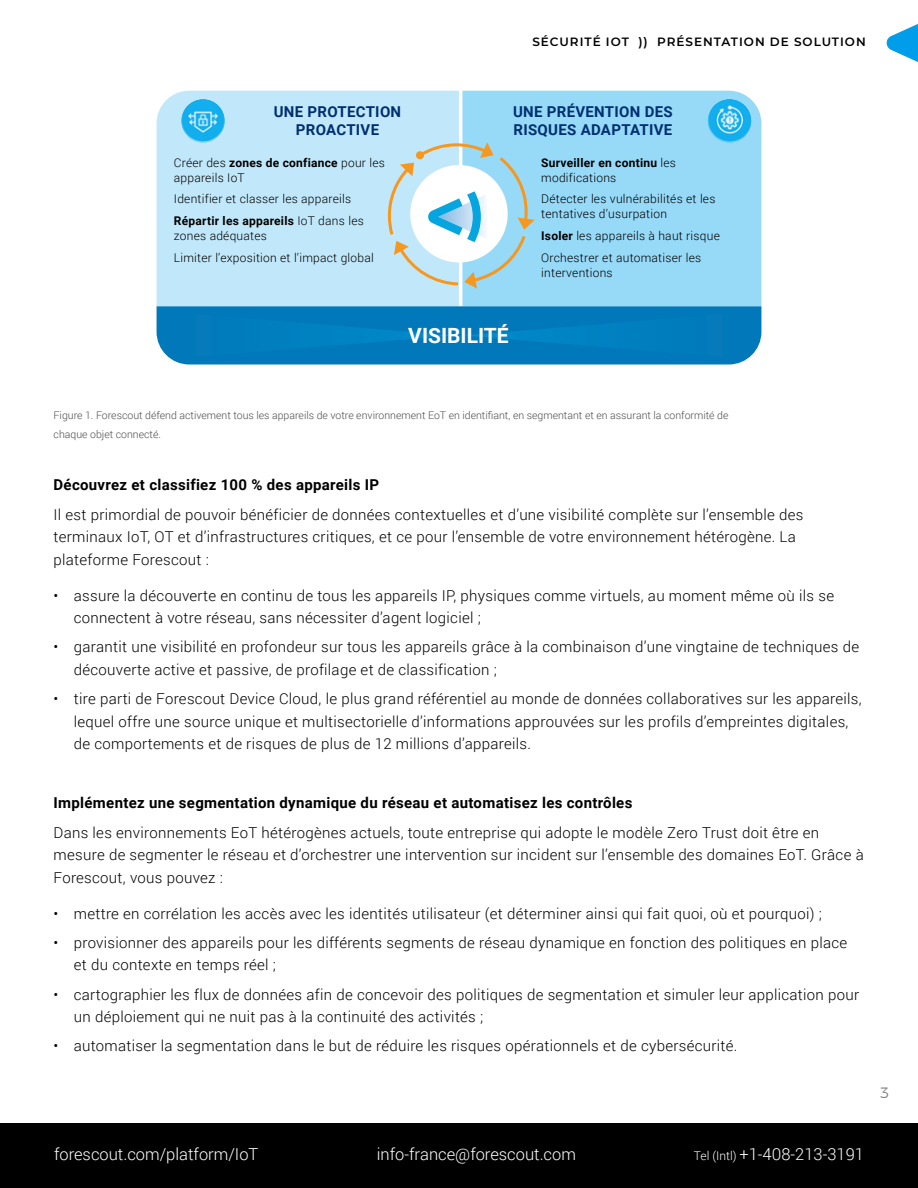
<style>
.page{position:relative;width:918px;height:1188px;background:#fff}
.page>*{position:absolute;margin:0;border:0;box-sizing:border-box;transform-origin:0 0}
.t1{font:700 21px "Roboto";color:#fff}
.t2{font:300 16.5px "Roboto";color:#fff}
.body_copy{font:300 15px/22.5px "Roboto";letter-spacing:.02em;color:#000}
.body_copy_-_bullets{font:700 15px "Roboto";letter-spacing:.02em;color:#000}
.body_text_-_bold{font:700 15px/18px "Roboto";letter-spacing:.02em;color:#002f70;text-align:center}
.t3{font:300 15px "Montserrat";color:#808080}
.body_copy-2{font:300 12px/15px "Roboto";letter-spacing:.02em;color:#000}
.brief_name_header{font:600 12px "Montserrat";letter-spacing:.08em;color:#000}
.body_copy-3{font:700 12px/15px "Roboto";letter-spacing:.02em;color:#000}
.Figure_text{font:300 10.5px/19.5px "Roboto";color:#4d4d4d}
.s1{font-weight:700}
.s2{font-weight:300}
.s3{font-size:12px}
</style>
<div class="page">
<svg style="left:886px;top:24px;width:32px;height:38px"></svg>
<div style="left:0;top:1123px;width:918px;height:65px;background:#000"></div>
<div style="left:462px;top:91px;width:299px;height:215px;background:#97daf8"></div>
<div style="left:157px;top:91px;width:302px;height:215px;background:#c1e8fa"></div>
<svg style="left:157px;top:306px;width:604px;height:58px;background:#0e7fbc"></svg>
<img style="left:464px;top:313px;width:273px;height:45px">
<img style="left:181px;top:313px;width:273px;height:45px">
<svg style="left:388px;top:142px;width:147px;height:147px"></svg>
<img style="left:181px;top:99px;width:44px;height:44px;border-radius:22px">
<img style="left:708px;top:99px;width:43px;height:44px;border-radius:22px">
<p class="brief_name_header" style="left:532px;top:34px;width:335px">SÉCURITÉ IOT )) PRÉSENTATION DE SOLUTION</p>
<p class="body_text_-_bold" style="left:274px;top:102px;width:129px">UNE PROTECTION<br>PROACTIVE</p>
<p class="body_copy-2" style="left:174px;top:154px;width:213px">Créer des <span class="s1">zones de confiance</span> pour les appareils IoT</p>
<p class="body_copy-2" style="left:174px;top:191px;width:179px">Identifier et classer les appareils</p>
<p class="body_copy-2" style="left:174px;top:213px;width:191px"><span class="s1">Répartir les appareils</span> IoT dans les zones adéquates</p>
<p class="body_copy-2" style="left:174px;top:250px;width:201px">Limiter l’exposition et l’impact global</p>
<p class="body_text_-_bold" style="left:513px;top:102px;width:161px;text-align:left">UNE PRÉVENTION DES<br>RISQUES ADAPTATIVE</p>
<p class="body_copy-3" style="left:541px;top:154px;width:136px">Surveiller en continu <span class="s2">les modifications</span></p>
<p class="body_copy-2" style="left:541px;top:191px;width:176px">Détecter les vulnérabilités et les tentatives d’usurpation</p>
<p class="body_copy-2" style="left:541px;top:228px;width:180px"><span class="s1">Isoler</span> les appareils à haut risque</p>
<p class="body_copy-2" style="left:541px;top:250px;width:161px">Orchestrer et automatiser les interventions</p>
<p class="t1" style="left:408px;top:321px;width:102px">VISIBILITÉ</p>
<p class="Figure_text" style="left:54px;top:405px;width:676px">Figure 1. Forescout défend activement tous les appareils de votre environnement EoT en identifiant, en segmentant et en assurant la conformité de chaque objet connecté.</p>
<p class="body_copy_-_bullets" style="left:54px;top:475px;width:327px">Découvrez et classifiez 100 % des appareils IP</p>
<p class="body_copy" style="left:54px;top:503px;width:752px">Il est primordial de pouvoir bénéficier de données contextuelles et d’une visibilité complète sur l’ensemble des terminaux IoT, OT et d’infrastructures critiques, et ce pour l’ensemble de votre environnement hétérogène. La plateforme Forescout :</p>
<p class="body_copy" style="left:74px;top:584px;width:762px;text-indent:-20px">• assure la découverte en continu de tous les appareils IP, physiques comme virtuels, au moment même où ils se connectent à votre réseau, sans nécessiter d’agent logiciel ;</p>
<p class="body_copy" style="left:74px;top:635px;width:787px;text-indent:-20px">• garantit une visibilité en profondeur sur tous les appareils grâce à la combinaison d’une vingtaine de techniques de découverte active et passive, de profilage et de classification ;</p>
<p class="body_copy" style="left:74px;top:687px;width:789px;text-indent:-20px">• tire parti de Forescout Device Cloud, le plus grand référentiel au monde de données collaboratives sur les appareils, lequel offre une source unique et multisectorielle d’informations approuvées sur les profils d’empreintes digitales, de comportements et de risques de plus de 12 millions d’appareils.</p>
<p class="body_copy_-_bullets" style="left:54px;top:793px;width:580px">Implémentez une segmentation dynamique du réseau et automatisez les contrôles</p>
<p class="body_copy" style="left:54px;top:821px;width:812px">Dans les environnements EoT hétérogènes actuels, toute entreprise qui adopte le modèle Zero Trust doit être en mesure de segmenter le réseau et d’orchestrer une intervention sur incident sur l’ensemble des domaines EoT. Grâce à<br>Forescout, vous pouvez :</p>
<p class="body_copy" style="left:54px;top:902px;width:770px">• mettre en corrélation les accès avec les identités utilisateur (et déterminer ainsi qui fait quoi, où et pourquoi) ;</p>
<p class="body_copy" style="left:74px;top:931px;width:775px;text-indent:-20px">• provisionner des appareils pour les différents segments de réseau dynamique en fonction des politiques en place et du contexte en temps réel ;</p>
<p class="body_copy" style="left:74px;top:983px;width:787px;text-indent:-20px">• cartographier les flux de données afin de concevoir des politiques de segmentation et simuler leur application pour un déploiement qui ne nuit pas à la continuité des activités ;</p>
<p class="body_copy" style="left:54px;top:1034px;width:685px">• automatiser la segmentation dans le but de réduire les risques opérationnels et de cybersécurité.</p>
<p class="t3" style="left:880px;top:1081px;width:11px">3</p>
<p class="t2" style="left:54px;top:1143px;width:206px">forescout.com/platform/IoT</p>
<p class="t2" style="left:377px;top:1143px;width:201px">info-france@forescout.com</p>
<p class="t2" style="left:694px;top:1143px;width:171px"><span class="s3">Tel (Intl)</span> +1-408-213-3191</p>
</div>
